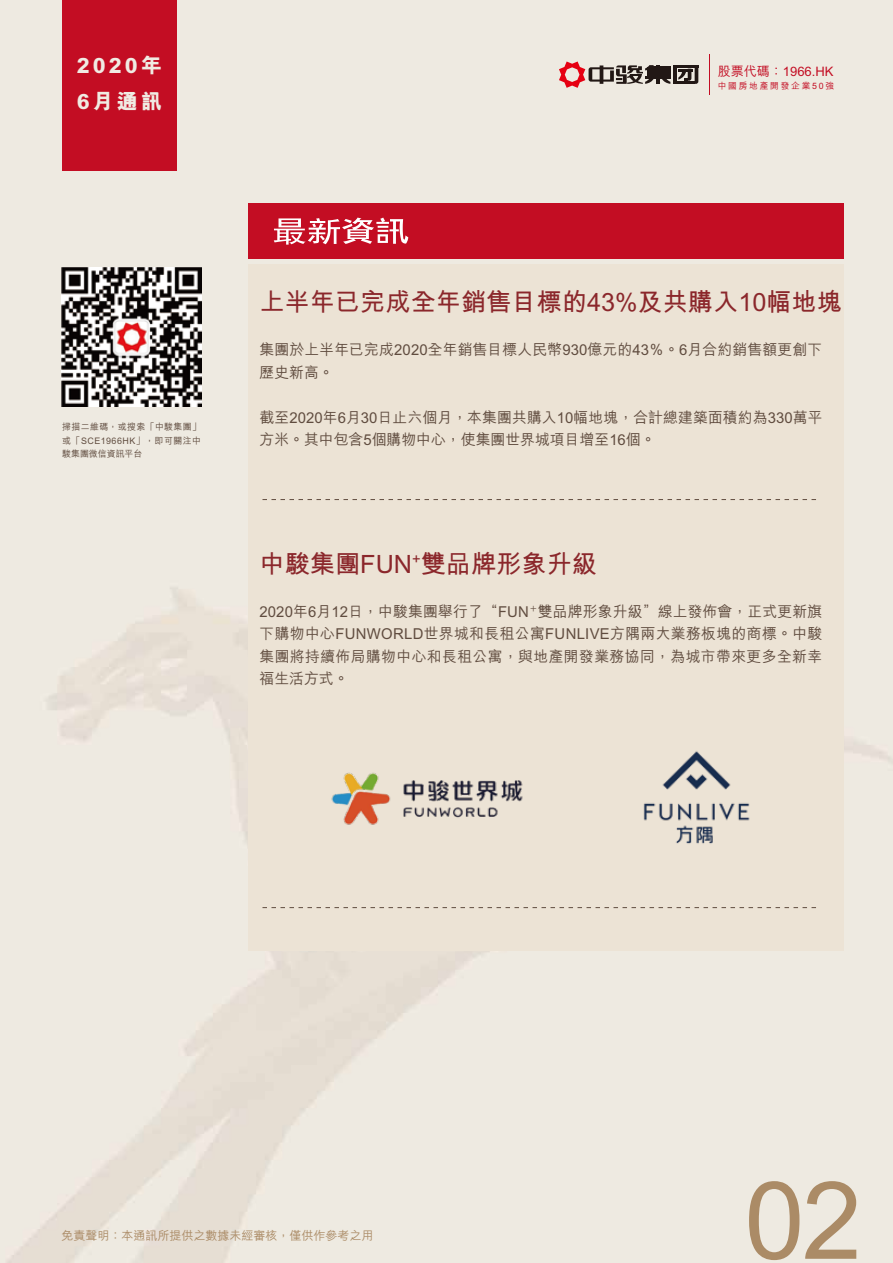
<style>
.page{position:relative;width:893px;height:1263px;background:#fff}
.page>*{position:absolute;margin:0;border:0;box-sizing:border-box;transform-origin:0 0}
.t1{font:108px "Arial";color:#ab8b66}
.t2{font:700 25.2px "M Hei HK";color:#8b272b}
.t3{font:800 21px/36px "M Hei HK";letter-spacing:.15em;color:#f0ebe3}
.t4{font:500 15px/22.5px "M Hei HK";letter-spacing:.01em;color:#604c3f}
.t5{font:500 13.05px "M Hei HK";color:#c30d23}
.t6{font:500 12px "M Hei HK";color:#ab8b66}
.t7{font:500 9px/13.5px "M Hei HK";letter-spacing:.04em;color:#604c3f;text-align:justify}
.t8{font:500 8.7px "M Hei HK";letter-spacing:.2em;color:#c30d23}
</style>
<div class="page">
<img style="left:0;top:0;width:893px;height:1263px">
<div style="left:62px;top:0;width:114px;height:170px;background:#c30d23"></div>
<div style="left:248px;top:264px;width:595px;height:687px;background:#ece3d5"></div>
<img style="left:62px;top:267px;width:139px;height:139px">
<hr style="left:709px;top:55px;width:1px;height:40px;background:#c30d23">
<svg style="left:262px;top:907px;width:554px;height:1px"></svg>
<hr style="left:673px;top:65px;width:25px;height:2px;background:#221815">
<hr style="left:673px;top:82px;width:22px;height:2px;background:#221815">
<hr style="left:673px;top:69px;width:4px;height:15px;background:#221815">
<svg style="left:678px;top:67px;width:20px;height:17px"></svg>
<hr style="left:650px;top:66px;width:20px;height:2px;background:#221815">
<hr style="left:650px;top:69px;width:20px;height:2px;background:#221815">
<hr style="left:650px;top:71px;width:20px;height:2px;background:#221815">
<hr style="left:650px;top:74px;width:20px;height:2px;background:#221815">
<hr style="left:645px;top:77px;width:25px;height:2px;background:#221815">
<hr style="left:656px;top:65px;width:4px;height:19px;background:#221815">
<svg style="left:559px;top:61px;width:95px;height:27px;background:#b89692"></svg>
<svg style="left:662px;top:79px;width:8px;height:5px"></svg>
<div style="left:248px;top:203px;width:595px;height:56px;background:#c30d23"></div>
<svg style="left:274px;top:218px;width:134px;height:27px"></svg>
<svg style="left:262px;top:499px;width:554px;height:1px"></svg>
<img style="left:331px;top:772px;width:192px;height:53px">
<img style="left:643px;top:751px;width:107px;height:93px">
<h3 class="t3" style="left:77px;top:47px;width:87px">2020年<br>6月通訊</h3>
<p class="t5" style="left:718px;top:62px;width:117px">股票代碼：1966.HK</p>
<p class="t8" style="left:718px;top:79px;width:118px">中國房地產開發企業50強</p>
<p class="t7" style="left:62px;top:420px;width:140px">掃描二維碼，或搜索「中駿集團」或「SCE1966HK」，即可關注中駿集團微信資訊平台</p>
<h2 class="t2" style="left:259px;top:284px;width:584px">上半年已完成全年銷售目標的43%及共購入10幅地塊</h2>
<p class="t4" style="left:259px;top:337px;width:564px">集團於上半年已完成2020全年銷售目標人民幣930億元的43％。6月合約銷售額更創下歷史新高。</p>
<p class="t4" style="left:259px;top:405px;width:565px">截至2020年6月30日止六個月，本集團共購入10幅地塊，合計總建築面積約為330萬平方米。其中包含5個購物中心，使集團世界城項目增至16個。</p>
<h2 class="t2" style="left:259px;top:545px;width:339px">中駿集團FUN<sup>+</sup>雙品牌形象升級</h2>
<p class="t4" style="left:259px;top:599px;width:564px;text-align:justify">2020年6月12日，中駿集團舉行了“FUN<sup>＋</sup>雙品牌形象升級”線上發佈會，正式更新旗下購物中心FUNWORLD世界城和長租公寓FUNLIVE方隅兩大業務板塊的商標。中駿集團將持續佈局購物中心和長租公寓，與地產開發業務協同，為城市帶來更多全新幸福生活方式。</p>
<p class="t6" style="left:62px;top:1227px;width:314px">免責聲明：本通訊所提供之數據未經審核，僅供作參考之用</p>
<h1 class="t1" style="left:745px;top:1146px;width:119px">02</h1>
</div>
